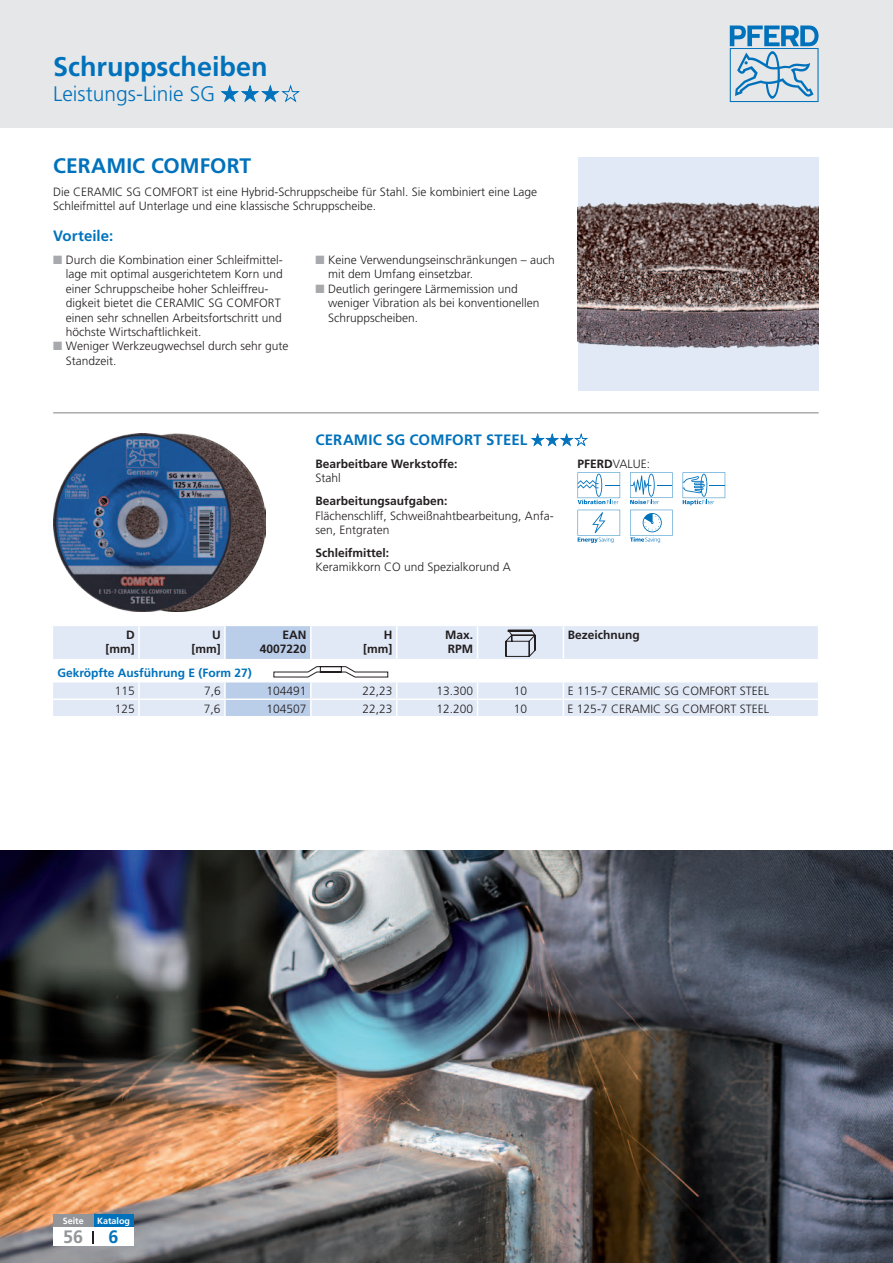
<style>
.page{position:relative;width:893px;height:1263px;background:#fff}
.page>*{position:absolute;margin:0;border:0;box-sizing:border-box;transform-origin:0 0}
.t1{font:700 27px "Frutiger LT Pro";color:#0072bc}
.t2{font:300 21px "Frutiger LT Pro";color:#0072bc}
.t3{font:700 21px "Frutiger LT Pro";color:#0072bc}
.t4{font:700 18px "Frutiger LT Pro";color:#939598}
.t5{font:700 18px "Frutiger LT Pro";color:#0072bc}
.t6{font:700 15px "Frutiger LT Pro";letter-spacing:.01em;color:#0072bc}
.t7{font:300 12px/14.4px "Frutiger LT Pro";color:#231f20}
.t8{font:700 12px/14.4px "Frutiger LT Pro";color:#231f20;text-align:right}
.t9{font:700 12px "Frutiger LT Pro";color:#0072bc}
.t10{font:700 9px "Frutiger LT Pro";color:#fff}
.s1{color:#a8a9ad}
.s2{font-weight:700}
</style>
<div class="page">
<div style="left:0;top:0;width:893px;height:128px;background:#e6e7e9"></div>
<svg style="left:220px;top:85px;width:80px;height:18px"></svg>
<svg style="left:730px;top:26px;width:89px;height:76px"></svg>
<div style="left:578px;top:157px;width:241px;height:234px;background:#e1e9f6"></div>
<img style="left:578px;top:202px;width:241px;height:145px">
<hr style="left:53px;top:412px;width:766px;height:1px;background:#808285">
<img style="left:53px;top:434px;width:213px;height:178px">
<svg style="left:530px;top:433px;width:58px;height:14px"></svg>
<svg style="left:578px;top:472px;width:42px;height:32px"></svg>
<svg style="left:630px;top:472px;width:42px;height:32px"></svg>
<svg style="left:683px;top:472px;width:42px;height:33px"></svg>
<svg style="left:578px;top:510px;width:42px;height:33px"></svg>
<svg style="left:630px;top:510px;width:43px;height:33px"></svg>
<div style="left:53px;top:626px;width:765px;height:90px;background:#e1e9f6"></div>
<div style="left:53px;top:662px;width:766px;height:20px;background:#fff"></div>
<hr style="left:139px;top:698px;width:86px;height:2px;background:#fff">
<hr style="left:311px;top:698px;width:86px;height:2px;background:#fff">
<hr style="left:397px;top:698px;width:80px;height:2px;background:#fff">
<svg style="left:396px;top:682px;width:1px;height:34px"></svg>
<hr style="left:477px;top:698px;width:86px;height:2px;background:#fff">
<svg style="left:477px;top:682px;width:1px;height:34px"></svg>
<hr style="left:563px;top:698px;width:256px;height:2px;background:#fff">
<svg style="left:563px;top:682px;width:1px;height:34px"></svg>
<div style="left:53px;top:659px;width:86px;height:6px;background:#fff"></div>
<hr style="left:138px;top:626px;width:2px;height:33px;background:#fff">
<div style="left:139px;top:659px;width:86px;height:6px;background:#fff"></div>
<div style="left:311px;top:659px;width:86px;height:6px;background:#fff"></div>
<hr style="left:396px;top:626px;width:1px;height:33px;background:#fff">
<div style="left:397px;top:659px;width:80px;height:6px;background:#fff"></div>
<hr style="left:477px;top:626px;width:1px;height:33px;background:#fff">
<div style="left:477px;top:659px;width:86px;height:6px;background:#fff"></div>
<hr style="left:563px;top:626px;width:1px;height:33px;background:#fff">
<div style="left:563px;top:659px;width:256px;height:6px;background:#fff"></div>
<hr style="left:53px;top:698px;width:86px;height:2px;background:#fff">
<svg style="left:138px;top:682px;width:2px;height:34px"></svg>
<svg style="left:506px;top:630px;width:29px;height:27px"></svg>
<svg style="left:224px;top:626px;width:164px;height:90px"></svg>
<img style="left:0;top:850px;width:892px;height:413px">
<hr style="left:892px;top:850px;width:1px;height:413px;background:#a8a9ad">
<div style="left:53px;top:1225px;width:81px;height:21px;background:#fff"></div>
<svg style="left:93px;top:1231px;width:1px;height:12px"></svg>
<div style="left:93px;top:1214px;width:41px;height:13px;background:#0072bc"></div>
<div style="left:53px;top:1214px;width:40px;height:13px;background:#939598"></div>
<h1 class="t1" style="left:53px;top:50px;width:216px">Schruppscheiben</h1>
<h2 class="t2" style="left:53px;top:81px;width:227px">Leistungs-Linie SG ★★★</h2>
<h2 class="t3" style="left:53px;top:153px;width:200px">CERAMIC COMFORT</h2>
<p class="t7" style="left:53px;top:185px;width:486px">Die CERAMIC SG COMFORT ist eine Hybrid-Schruppscheibe für Stahl. Sie kombiniert eine Lage<br>Schleifmittel auf Unterlage und eine klassische Schruppscheibe.</p>
<p class="t6" style="left:53px;top:227px;width:62px">Vorteile:</p>
<p class="t7" style="left:66px;top:253px;width:218px;text-indent:-13px"><span class="s1">■</span> Durch die Kombination einer Schleifmittel&shy;lage mit optimal ausgerichtetem Korn und einer Schruppscheibe hoher Schleiffreu&shy;digkeit bietet die CERAMIC SG COMFORT einen sehr schnellen Arbeitsfortschritt und höchste Wirtschaftlichkeit.</p>
<p class="t7" style="left:66px;top:339px;width:224px;text-indent:-13px"><span class="s1">■</span> Weniger Werkzeugwechsel durch sehr gute<br>Standzeit.</p>
<p class="t7" style="left:328px;top:253px;width:228px;text-indent:-13px"><span class="s1">■</span> Keine Verwendungseinschränkungen – auch mit dem Umfang einsetzbar.</p>
<p class="t7" style="left:328px;top:282px;width:213px;text-indent:-13px"><span class="s1">■</span> Deutlich geringere Lärmemission und weniger Vibration als bei konventionellen<br>Schruppscheiben.</p>
<p class="t6" style="left:315px;top:431px;width:259px">CERAMIC SG COMFORT STEEL ★★★</p>
<p class="t8" style="left:315px;top:457px;width:144px">Bearbeitbare Werkstoffe:</p>
<p class="t7" style="left:315px;top:471px;width:27px">Stahl</p>
<p class="t8" style="left:315px;top:494px;width:134px">Bearbeitungsaufgaben:</p>
<p class="t7" style="left:315px;top:508px;width:240px">Flächenschliff, Schweißnahtbearbeitung, Anfa&shy;sen, Entgraten</p>
<p class="t8" style="left:315px;top:546px;width:75px">Schleifmittel:</p>
<p class="t7" style="left:315px;top:560px;width:197px">Keramikkorn CO und Spezialkorund A</p>
<p class="t7" style="left:578px;top:457px;width:74px"><span class="s2">PFERD</span>VALUE:</p>
<p class="t8" style="left:105px;top:627px;width:31px">D [mm]</p>
<p class="t8" style="left:191px;top:627px;width:31px">U [mm]</p>
<p class="t8" style="left:260px;top:627px;width:48px">EAN<br>4007220</p>
<p class="t8" style="left:363px;top:627px;width:31px">H [mm]</p>
<p class="t8" style="left:445px;top:627px;width:30px;text-align:left">Max.<br>RPM</p>
<p class="t8" style="left:568px;top:627px;width:73px">Bezeichnung</p>
<p class="t9" style="left:57px;top:666px;width:196px">Gekröpfte Ausführung E (Form 27)</p>
<p class="t7" style="left:115px;top:684px;width:22px">115</p>
<p class="t7" style="left:204px;top:684px;width:18px">7,6</p>
<p class="t7" style="left:267px;top:684px;width:42px">104491</p>
<p class="t7" style="left:362px;top:684px;width:32px">22,23</p>
<p class="t7" style="left:437px;top:684px;width:38px">13.300</p>
<p class="t7" style="left:514px;top:684px;width:15px">10</p>
<p class="t7" style="left:568px;top:684px;width:203px">E 115-7 CERAMIC SG COMFORT STEEL</p>
<p class="t7" style="left:115px;top:701px;width:22px">125</p>
<p class="t7" style="left:204px;top:701px;width:18px">7,6</p>
<p class="t7" style="left:266px;top:701px;width:42px">104507</p>
<p class="t7" style="left:362px;top:701px;width:32px">22,23</p>
<p class="t7" style="left:437px;top:701px;width:38px">12.200</p>
<p class="t7" style="left:514px;top:701px;width:15px">10</p>
<p class="t7" style="left:568px;top:701px;width:203px">E 125-7 CERAMIC SG COMFORT STEEL</p>
<p class="t10" style="left:63px;top:1216px;width:23px">Seite</p>
<p class="t10" style="left:97px;top:1216px;width:35px">Katalog</p>
<h3 class="t4" style="left:63px;top:1226px;width:22px">56</h3>
<h3 class="t5" style="left:109px;top:1226px;width:12px">6</h3>
</div>
